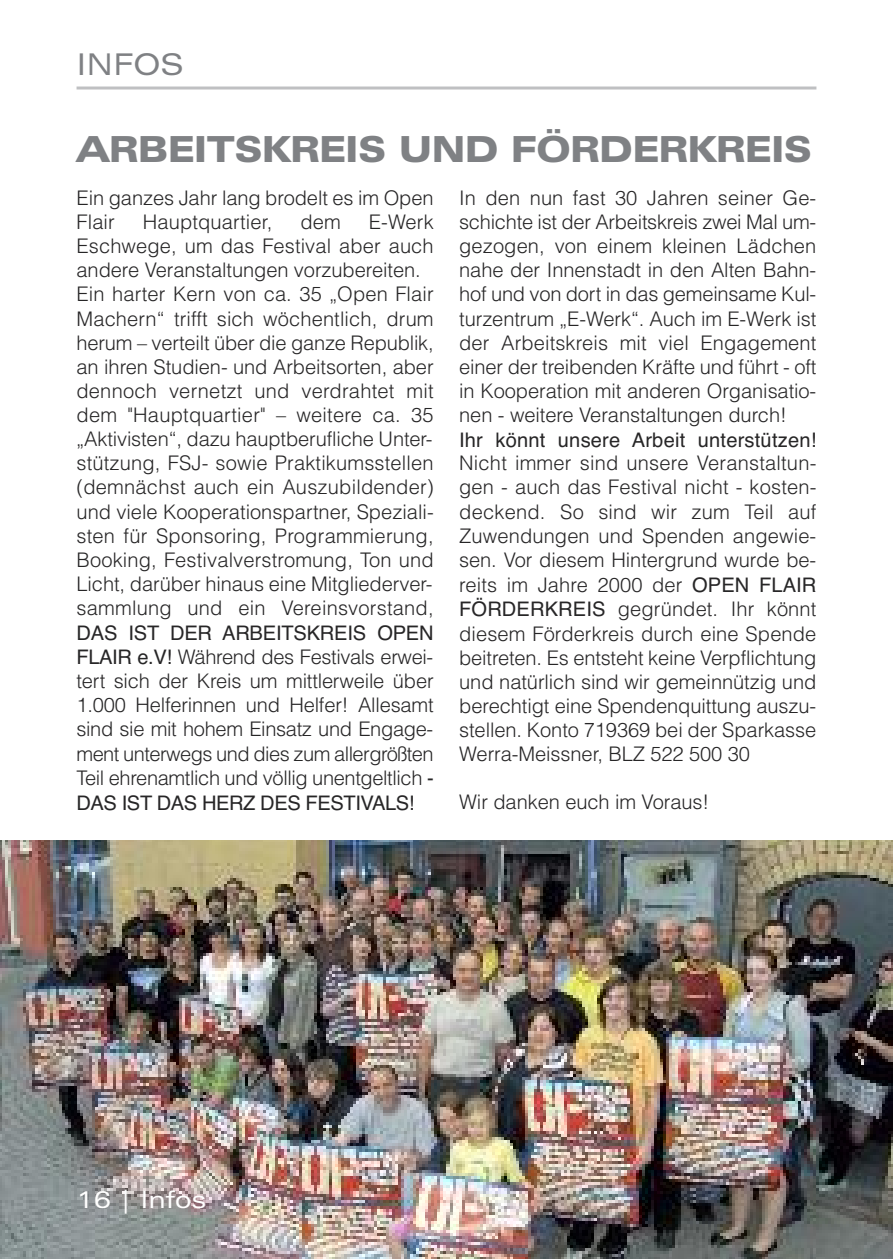
<style>
.page{position:relative;width:893px;height:1259px;background:#fff}
.page>*{position:absolute;margin:0;border:0;box-sizing:border-box;transform-origin:0 0}
.t1{font:900 expanded 36px "Zurich BT";letter-spacing:-.015em;color:#7f8184}
.t2{font:expanded 30px "Zurich BT";color:#7f8184}
.t3{font:expanded 24px "Zurich BT";color:#fff}
.t4{font:300 20.1px/24px "Helvetica";letter-spacing:-.005em;color:#272627;text-align:justify}
.t5{font:20.1px "Helvetica";letter-spacing:.01em;color:#272627}
.s1{font-weight:400}
</style>
<div class="page">
<img style="left:0;top:840px;width:893px;height:419px">
<hr style="left:77px;top:86px;width:739px;height:3px;background:#bfc0c2">
<h2 class="t2" style="left:77px;top:53px;width:108px">INFOS</h2>
<h1 class="t1" style="left:77px;top:136px;width:737px">ARBEITSKREIS UND FÖRDERKREIS</h1>
<p class="t4" style="left:77px;top:186px;width:359px">Ein ganzes Jahr lang brodelt es im Open<br>Flair</p>
<p class="t4" style="left:76px;top:210px;width:359px;text-align:left;text-indent:292px">E-Werk Eschwege, um das Festival aber auch andere Veranstaltungen vorzubereiten.<br>Ein harter Kern von ca. 35 „Open Flair Machern“ trifft sich wöchentlich, drum herum – verteilt über die ganze Republik, an ihren Studien- und Arbeitsorten, aber dennoch vernetzt und verdrahtet mit dem "Hauptquartier" – weitere ca. 35 „Aktivisten“, dazu hauptberufliche Unter&shy;stützung, FSJ- sowie Praktikumsstellen (demnächst auch ein Auszubildender) und viele Kooperationspartner, Speziali&shy;sten für Sponsoring, Programmierung, Booking, Festivalverstromung, Ton und Licht, darüber hinaus eine Mitgliederver&shy;sammlung und ein Vereinsvorstand,</p>
<p class="t4" style="left:76px;top:620px;width:359px"><span class="s1">DAS IST DER ARBEITSKREIS OPEN FLAIR e.V!</span> Während des Festivals erwei&shy;tert sich der Kreis um mittlerweile über 1.000 Helferinnen und Helfer! Allesamt sind sie mit hohem Einsatz und Engage&shy;ment unterwegs und dies zum allergrößten Teil ehrenamtlich und völlig unentgeltlich <span class="s1">- DAS IST DAS HERZ DES FESTIVALS!</span></p>
<p class="t4" style="left:143px;top:210px;width:131px">Hauptquartier,</p>
<p class="t4" style="left:300px;top:210px;width:42px">dem</p>
<p class="t4" style="left:459px;top:186px;width:359px">In den nun fast 30 Jahren seiner Ge&shy;schichte ist der Arbeitskreis zwei Mal um&shy;gezogen, von einem kleinen Lädchen nahe der Innenstadt in den Alten Bahn&shy;hof und von dort in das gemeinsame Kul&shy;turzentrum „E-Werk“. Auch im E-Werk ist der Arbeitskreis mit viel Engagement einer der treibenden Kräfte und führt - oft in Kooperation mit anderen Organisatio&shy;nen - weitere Veranstaltungen durch!</p>
<p class="t5" style="left:459px;top:428px;width:359px">Ihr könnt unsere Arbeit unterstützen!</p>
<p class="t4" style="left:459px;top:451px;width:359px">Nicht immer sind unsere Veranstaltun&shy;gen - auch das Festival nicht - kosten&shy;deckend. So sind wir zum Teil auf Zuwendungen und Spenden angewie&shy;sen. Vor diesem Hintergrund wurde be&shy;reits im Jahre 2000 der <span class="s1">OPEN FLAIR FÖRDERKREIS</span> gegründet. Ihr könnt diesem Förderkreis durch eine Spende beitreten. Es entsteht keine Verpflichtung und natürlich sind wir gemeinnützig und berechtigt eine Spendenquittung auszu&shy;stellen. Konto 719369 bei der Sparkasse Werra-Meissner, BLZ 522 500 30</p>
<p class="t4" style="left:459px;top:790px;width:251px">Wir danken euch im Voraus!</p>
<p class="t3" style="left:77px;top:1191px;width:131px">16 | Infos</p>
</div>
